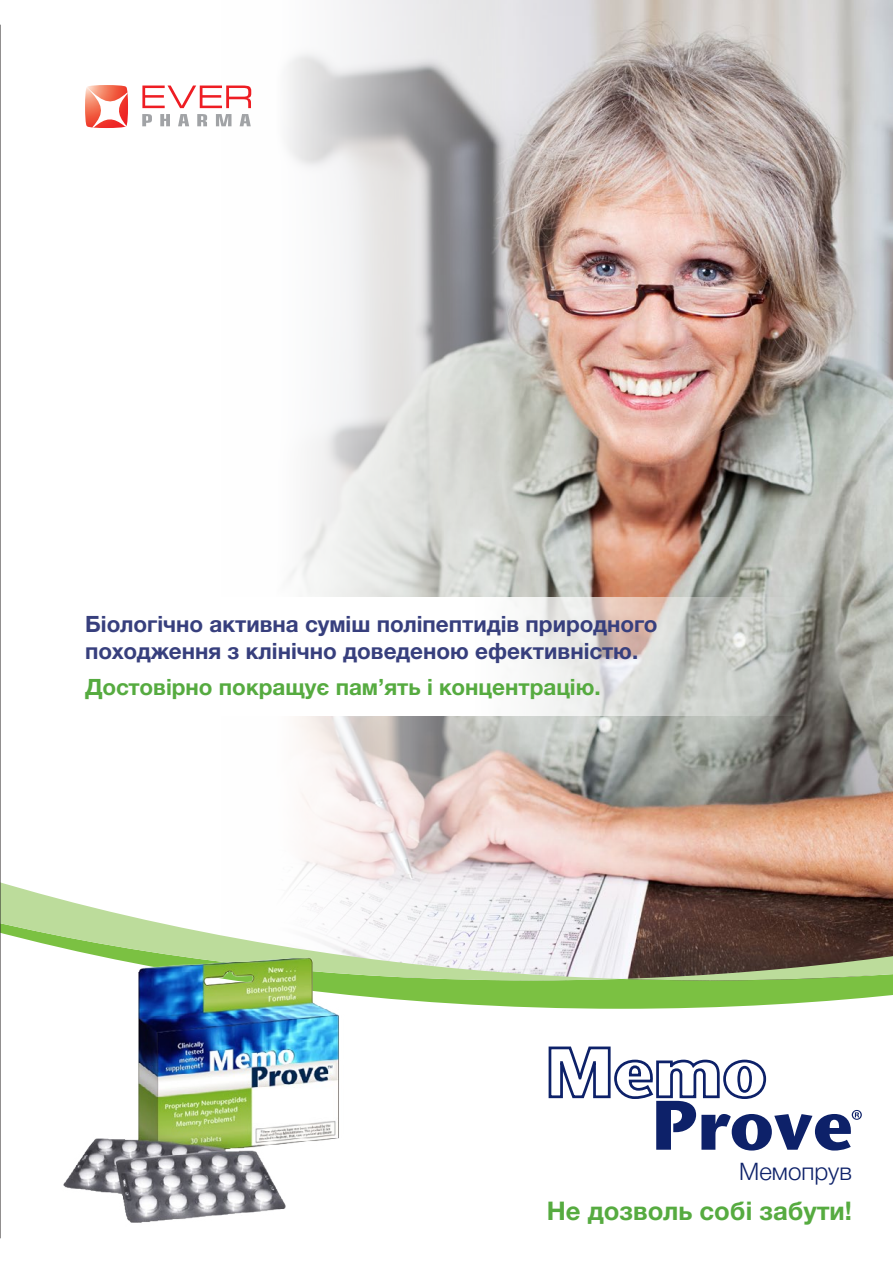
<style>
.page{position:relative;width:893px;height:1263px;background:#fff}
.page>*{position:absolute;margin:0;border:0;box-sizing:border-box;transform-origin:0 0}
.t1{font:700 25.65px "Helvetica Neue LTCYR";color:#56ab40}
.t2{font:300 24.15px "Helvetica Neue Cyr";color:#0d2169}
.t3{font:700 22.5px/27px "Helvetica Neue LTCYR";color:#373f7d}
.t4{font:700 22.5px "Helvetica Neue LTCYR";color:#56ab40}
</style>
<div class="page">
<img style="left:222px;top:0;width:671px;height:878px">
<svg style="left:379px;top:980px;width:514px;height:29px;background:#8fca5e"></svg>
<svg style="left:1px;top:878px;width:892px;height:102px"></svg>
<img style="left:21px;top:939px;width:358px;height:284px">
<svg style="left:222px;top:597px;width:671px;height:119px"></svg>
<svg style="left:549px;top:1046px;width:313px;height:104px"></svg>
<svg style="left:85px;top:85px;width:43px;height:43px"></svg>
<svg style="left:142px;top:86px;width:109px;height:22px"></svg>
<svg style="left:142px;top:114px;width:10px;height:12px"></svg>
<svg style="left:160px;top:114px;width:10px;height:12px"></svg>
<svg style="left:178px;top:114px;width:11px;height:12px"></svg>
<svg style="left:197px;top:114px;width:10px;height:12px"></svg>
<svg style="left:216px;top:114px;width:15px;height:12px"></svg>
<svg style="left:240px;top:114px;width:11px;height:12px"></svg>
<hr style="left:0;top:25px;width:1px;height:1213px;background:#231f20">
<p class="t3" style="left:85px;top:610px;width:574px">Біологічно активна суміш поліпептидів природного походження з клінічно доведеною ефективністю.</p>
<p class="t4" style="left:85px;top:673px;width:517px">Достовірно покращує пам’ять i концентрацію.</p>
<p class="t2" style="left:739px;top:1158px;width:114px">Мемопрув</p>
<p class="t1" style="left:547px;top:1195px;width:307px">Не дозволь собі забути!</p>
</div>
